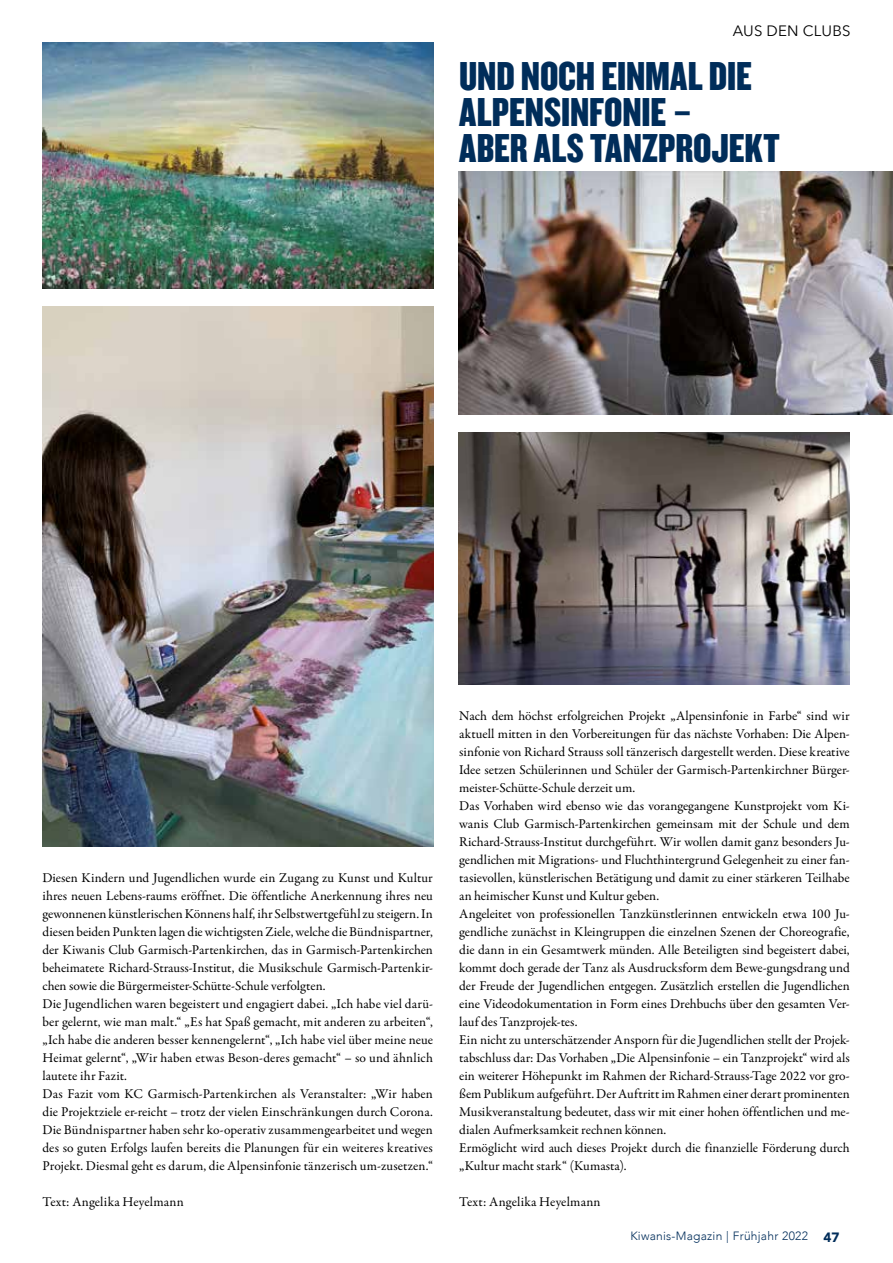
<style>
.page{position:relative;width:893px;height:1263px;background:#fff}
.page>*{position:absolute;margin:0;border:0;box-sizing:border-box;transform-origin:0 0}
.t1{font:42px/36px "Knockout HTF69 Full Liteweight";letter-spacing:-.005em;color:#002d5a}
.t2{font:15px "Avenir Next";letter-spacing:.01em;color:#000}
.t3{font:13.5px/18px "Garamond Premr Pro";color:#000}
.t4{font:300 12px "Avenir";letter-spacing:.02em;color:#002d5a}
.s1{font-weight:900;font-size:13.5px}
</style>
<div class="page">
<img style="left:43px;top:43px;width:391px;height:245px">
<img style="left:43px;top:306px;width:391px;height:540px">
<img style="left:459px;top:171px;width:434px;height:243px">
<img style="left:459px;top:432px;width:391px;height:252px">
<p class="t2" style="left:733px;top:18px;width:119px">AUS DEN CLUBS</p>
<h1 class="t1" style="left:459px;top:59px;width:322px">UND NOCH EINMAL DIE<br>ALPENSINFONIE –<br>ABER ALS TANZPROJEKT</h1>
<p class="t3" style="left:42px;top:869px;width:392px">Diesen Kindern und Jugendlichen wurde ein Zugang zu Kunst und Kultur ihres neuen Lebens-raums eröffnet. Die öffentliche Anerkennung ihres neu gewonnenen künstlerischen Könnens half, ihr Selbstwertgefühl zu steigern. In diesen beiden Punkten lagen die wichtigsten Ziele, welche die Bündnispartner, der Kiwanis Club Garmisch-Partenkirchen, das in Garmisch-Partenkirchen beheimatete Richard-Strauss-Institut, die Musikschule Garmisch-Partenkir&shy;chen sowie die Bürgermeister-Schütte-Schule verfolgten.<br>Die Jugendlichen waren begeistert und engagiert dabei. „Ich habe viel darü&shy;ber gelernt, wie man malt.“ „Es hat Spaß gemacht, mit anderen zu arbeiten“, „Ich habe die anderen besser kennengelernt“, „Ich habe viel über meine neue Heimat gelernt“, „Wir haben etwas Beson-deres gemacht“ – so und ähnlich lautete ihr Fazit.<br>Das Fazit vom KC Garmisch-Partenkirchen als Veranstalter: „Wir haben die Projektziele er-reicht – trotz der vielen Einschränkungen durch Corona.<br>Die Bündnispartner haben sehr ko-operativ zusammengearbeitet und wegen des so guten Erfolgs laufen bereits die Planungen für ein weiteres kreatives Projekt. Diesmal geht es darum, die Alpensinfonie tänzerisch um-zusetzen.“</p>
<p class="t3" style="left:42px;top:1193px;width:143px">Text: Angelika Heyelmann</p>
<p class="t3" style="left:459px;top:707px;width:392px">Nach dem höchst erfolgreichen Projekt „Alpensinfonie in Farbe“ sind wir aktuell mitten in den Vorbereitungen für das nächste Vorhaben: Die Alpen&shy;sinfonie von Richard Strauss soll tänzerisch dargestellt werden. Diese kreative Idee setzen Schülerinnen und Schüler der Garmisch-Partenkirchner Bürger&shy;meister-Schütte-Schule derzeit um.<br>Das Vorhaben wird ebenso wie das vorangegangene Kunstprojekt vom Ki&shy;wanis Club Garmisch-Partenkirchen gemeinsam mit der Schule und dem Richard-Strauss-Institut durchgeführt. Wir wollen damit ganz besonders Ju&shy;gendlichen mit Migrations- und Fluchthintergrund Gelegenheit zu einer fan&shy;tasievollen, künstlerischen Betätigung und damit zu einer stärkeren Teilhabe an heimischer Kunst und Kultur geben.<br>Angeleitet von professionellen Tanzkünstlerinnen entwickeln etwa 100 Ju&shy;gendliche zunächst in Kleingruppen die einzelnen Szenen der Choreografie, die dann in ein Gesamtwerk münden. Alle Beteiligten sind begeistert dabei, kommt doch gerade der Tanz als Ausdrucksform dem Bewe-gungsdrang und der Freude der Jugendlichen entgegen. Zusätzlich erstellen die Jugendlichen eine Videodokumentation in Form eines Drehbuchs über den gesamten Ver&shy;lauf des Tanzprojek-tes.<br>Ein nicht zu unterschätzender Ansporn für die Jugendlichen stellt der Projek&shy;tabschluss dar: Das Vorhaben „Die Alpensinfonie – ein Tanzprojekt“ wird als ein weiterer Höhepunkt im Rahmen der Richard-Strauss-Tage 2022 vor gro&shy;ßem Publikum aufgeführt. Der Auftritt im Rahmen einer derart prominenten Musikveranstaltung bedeutet, dass wir mit einer hohen öffentlichen und me&shy;dialen Aufmerksamkeit rechnen können.<br>Ermöglicht wird auch dieses Projekt durch die finanzielle Förderung durch „Kultur macht stark“ (Kumasta).</p>
<p class="t3" style="left:459px;top:1193px;width:143px">Text: Angelika Heyelmann</p>
<p class="t4" style="left:630px;top:1229px;width:210px">Kiwanis-Magazin | Frühjahr 2022 <span class="s1">47</span></p>
</div>
